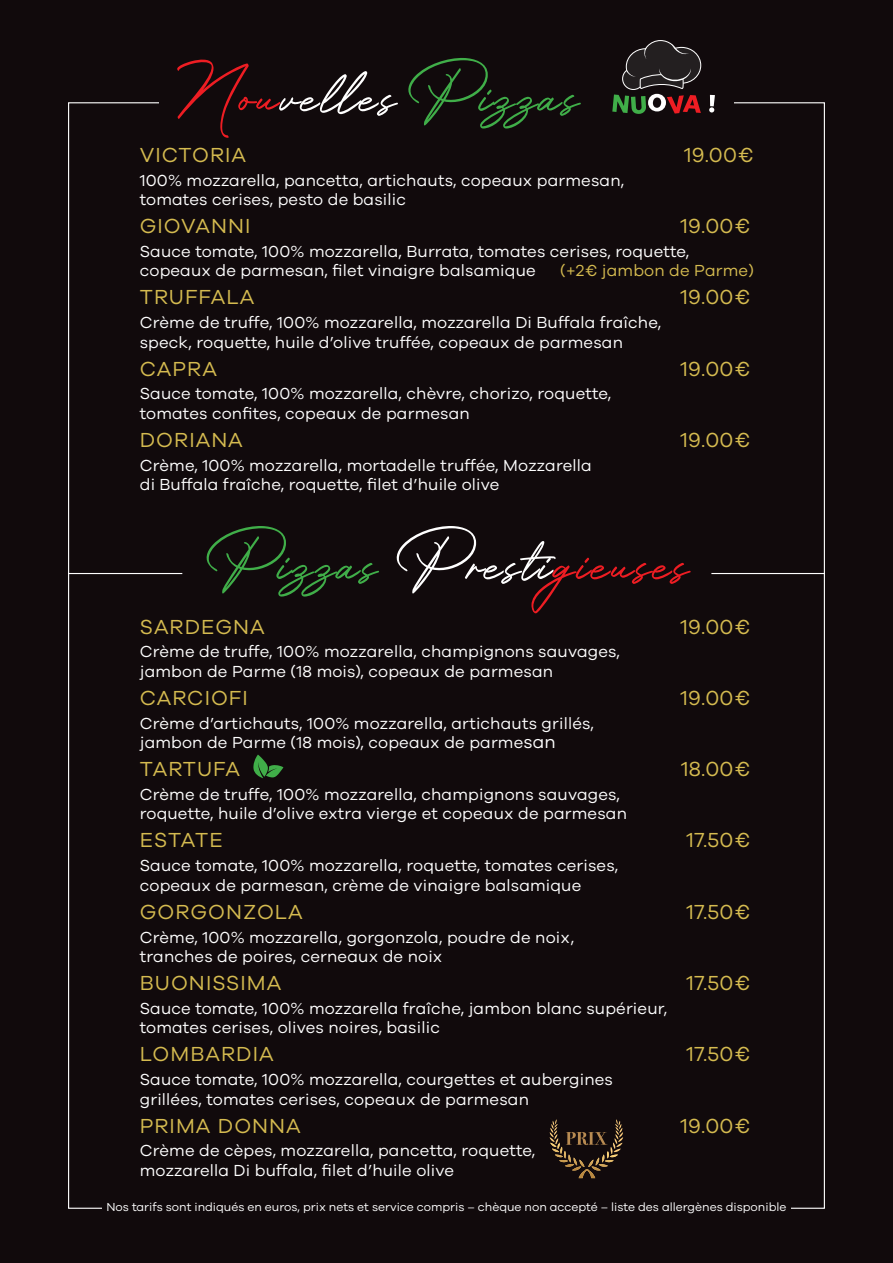
<style>
.page{position:relative;width:893px;height:1263px;background:#110a0c}
.page>*{position:absolute;margin:0;border:0;box-sizing:border-box;transform-origin:0 0}
.t1{font:72px "Brother Signature";letter-spacing:.03em;color:#ee1d23}
.t2{font:72px "Brother Signature";letter-spacing:.03em;color:#fff}
.t3{font:21px "Galano Grotesque";letter-spacing:.05em;color:#d5bb50}
.t4{font:16.5px/19.5px "Galano Grotesque";letter-spacing:.01em;color:#fff}
.t5{font:16.5px "Galano Grotesque";letter-spacing:.01em;color:#d5bb50}
.t6{font:12px "Galano Grotesque";color:#fff}
.s1{color:#ee1d23}
.s2{color:#40ae49}
.s3{color:#fff}
.s4{font-size:18px}
</style>
<div class="page">
<hr style="left:68px;top:573px;width:114px;height:1px;background:#fff">
<hr style="left:711px;top:573px;width:114px;height:1px;background:#fff">
<svg style="left:550px;top:1119px;width:73px;height:59px"></svg>
<svg style="left:612px;top:40px;width:90px;height:74px"></svg>
<svg style="left:709px;top:95px;width:6px;height:17px"></svg>
<svg style="left:253px;top:754px;width:30px;height:24px"></svg>
<h1 class="t2" style="left:176px;top:42px;width:403px"><span class="s1">Nou</span>velles <span class="s2">Pizzas</span></h1>
<p class="t3" style="left:140px;top:142px;width:108px">VICTORIA</p>
<p class="t3" style="left:684px;top:142px;width:71px">19.00€</p>
<p class="t4" style="left:140px;top:170px;width:486px">100% mozzarella, pancetta, artichauts, copeaux parmesan, tomates cerises, pesto de basilic</p>
<p class="t3" style="left:140px;top:213px;width:112px">GIOVANNI</p>
<p class="t3" style="left:680px;top:213px;width:71px">19.00€</p>
<p class="t4" style="left:140px;top:241px;width:551px">Sauce tomate, 100% mozzarella, Burrata, tomates cerises, roquette, copeaux de parmesan, filet vinaigre balsamique</p>
<p class="t5" style="left:560px;top:261px;width:195px">(+2€ jambon de Parme)</p>
<p class="t3" style="left:140px;top:285px;width:116px">TRUFFALA</p>
<p class="t3" style="left:680px;top:285px;width:71px">19.00€</p>
<p class="t4" style="left:140px;top:312px;width:523px">Crème de truffe, 100% mozzarella, mozzarella Di Buffala fraîche, speck, roquette, huile d’olive truffée, copeaux de parmesan</p>
<p class="t3" style="left:140px;top:356px;width:79px">CAPRA</p>
<p class="t3" style="left:680px;top:356px;width:71px">19.00€</p>
<p class="t4" style="left:140px;top:383px;width:473px">Sauce tomate, 100% mozzarella, chèvre, chorizo, roquette, tomates confites, copeaux de parmesan</p>
<p class="t3" style="left:140px;top:427px;width:104px">DORIANA</p>
<p class="t3" style="left:680px;top:427px;width:71px">19.00€</p>
<p class="t4" style="left:140px;top:455px;width:453px">Crème, 100% mozzarella, mortadelle truffée, Mozzarella di Buffala fraîche, roquette, filet d’huile olive</p>
<h1 class="t1" style="left:205px;top:510px;width:485px"><span class="s2">Pizzas</span> <span class="s3">Presti</span>gieuses</h1>
<p class="t3" style="left:140px;top:614px;width:126px">SARDEGNA</p>
<p class="t3" style="left:680px;top:614px;width:71px">19.00€</p>
<p class="t4" style="left:140px;top:642px;width:482px">Crème de truffe, 100% mozzarella, champignons sauvages, jambon de Parme (18 mois), copeaux de parmesan</p>
<p class="t3" style="left:140px;top:685px;width:109px">CARCIOFI</p>
<p class="t3" style="left:680px;top:685px;width:71px">19.00€</p>
<p class="t4" style="left:140px;top:713px;width:456px">Crème d’artichauts, 100% mozzarella, artichauts grillés, jambon de Parme (18 mois), copeaux de parme<span class="s4">san</span></p>
<p class="t3" style="left:140px;top:756px;width:102px">TARTUFA</p>
<p class="t3" style="left:681px;top:756px;width:71px">18.00€</p>
<p class="t4" style="left:140px;top:784px;width:489px">Crème de truffe, 100% mozzarella, champignons sauvages, roquette, huile d’olive extra vierge et copeaux de parmesan</p>
<p class="t3" style="left:140px;top:828px;width:85px">ESTATE</p>
<p class="t3" style="left:687px;top:828px;width:65px">17.50€</p>
<p class="t4" style="left:140px;top:855px;width:480px">Sauce tomate, 100% mozzarella, roquette, tomates cerises, copeaux de parmesan, crème de vinaigre balsamique</p>
<p class="t3" style="left:140px;top:899px;width:165px">GORGONZOLA</p>
<p class="t3" style="left:687px;top:899px;width:65px">17.50€</p>
<p class="t4" style="left:140px;top:927px;width:436px">Crème, 100% mozzarella, gorgonzola, poudre de noix, tranches de poires, cerneaux de noix</p>
<p class="t3" style="left:140px;top:970px;width:143px">BUONISSIMA</p>
<p class="t3" style="left:687px;top:970px;width:65px">17.50€</p>
<p class="t4" style="left:140px;top:998px;width:529px">Sauce tomate, 100% mozzarella fraîche, jambon blanc supérieur, tomates cerises, olives noires, basilic</p>
<p class="t3" style="left:140px;top:1042px;width:135px">LOMBARDIA</p>
<p class="t3" style="left:687px;top:1042px;width:65px">17.50€</p>
<p class="t4" style="left:140px;top:1069px;width:475px">Sauce tomate, 100% mozzarella, courgettes et aubergines grillées, tomates cerises, copeaux de parmesan</p>
<p class="t3" style="left:140px;top:1113px;width:162px">PRIMA DONNA</p>
<p class="t3" style="left:680px;top:1113px;width:71px">19.00€</p>
<p class="t4" style="left:140px;top:1140px;width:397px">Crème de cèpes, mozzarella, pancetta, roquette, mozzarella Di buffala, filet d’huile olive</p>
<p class="t6" style="left:107px;top:1200px;width:681px">Nos tarifs sont indiqués en euros, prix nets et service compris – chèque non accepté – liste des allergènes disponible</p>
</div>
